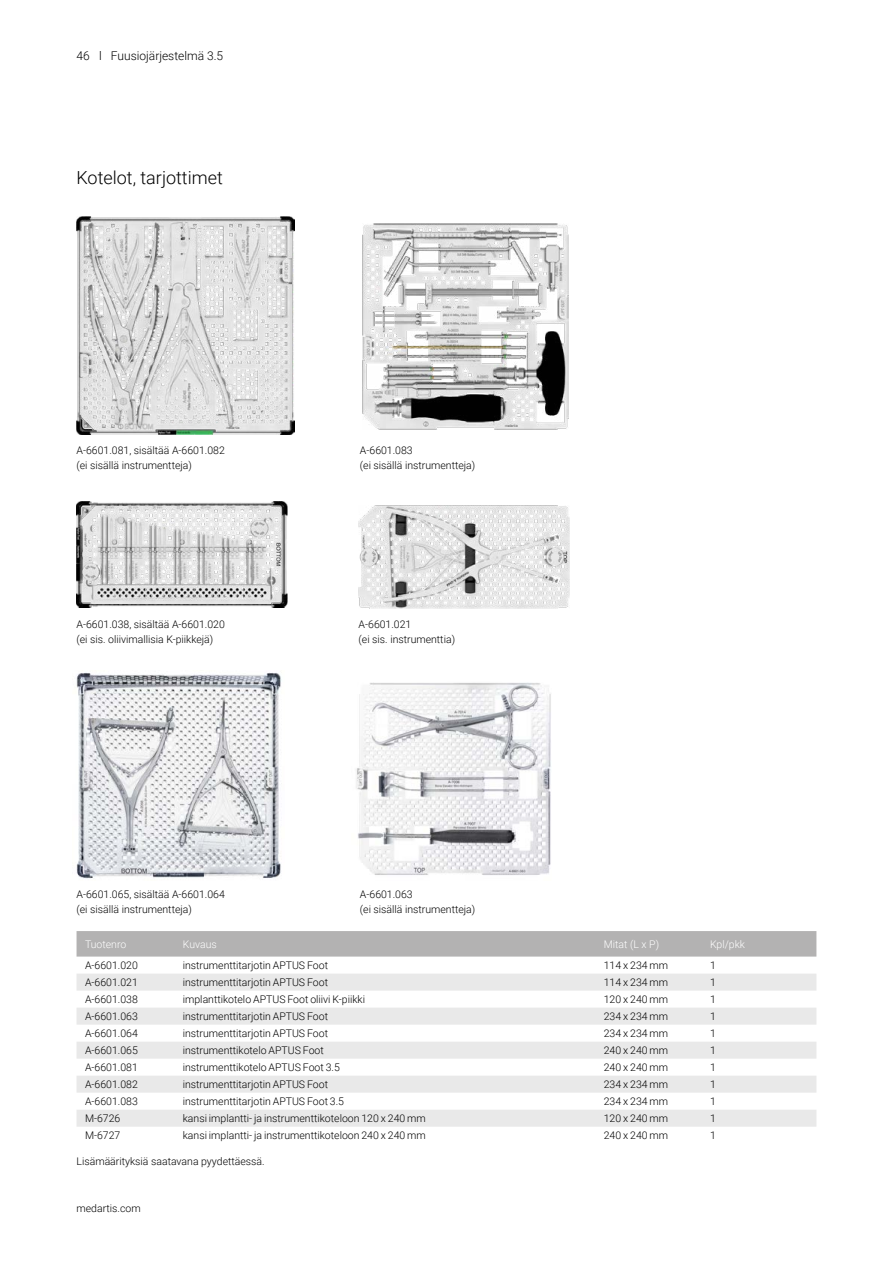
<style>
.page{position:relative;width:893px;height:1263px;background:#fff}
.page>*{position:absolute;margin:0;border:0;box-sizing:border-box;transform-origin:0 0}
.t1{font:300 18px "Roboto";color:#000}
.t2{font:300 12px "Roboto";color:#000}
.t3{font:300 10.5px/15px "Roboto";color:#000}
.t4{font:300 10.5px "Roboto";color:#fff}
</style>
<div class="page">
<div style="left:77px;top:931px;width:739px;height:25px;background:#b3b2b2"></div>
<svg style="left:77px;top:974px;width:739px;height:153px;fill:#e9e9e9"></svg>
<img style="left:356px;top:682px;width:195px;height:193px">
<img style="left:76px;top:672px;width:206px;height:207px">
<img style="left:359px;top:506px;width:210px;height:102px">
<img style="left:77px;top:217px;width:217px;height:217px">
<img style="left:80px;top:220px;width:211px;height:211px">
<img style="left:363px;top:223px;width:206px;height:207px">
<img style="left:77px;top:502px;width:210px;height:105px">
<img style="left:82px;top:506px;width:198px;height:97px">
<p class="t2" style="left:77px;top:47px;width:148px">46 l Fuusiojärjestelmä 3.5</p>
<h1 class="t1" style="left:77px;top:165px;width:148px">Kotelot, tarjottimet</h1>
<p class="t3" style="left:77px;top:443px;width:150px">A-6601.081, sisältää A-6601.082 (ei sisällä instrumentteja)</p>
<p class="t3" style="left:360px;top:443px;width:117px">A-6601.083<br>(ei sisällä instrumentteja)</p>
<p class="t3" style="left:77px;top:616px;width:150px">A-6601.038, sisältää A-6601.020 (ei sis. oliivimallisia K-piikkejä)</p>
<p class="t3" style="left:359px;top:616px;width:98px">A-6601.021<br>(ei sis. instrumenttia)</p>
<p class="t3" style="left:77px;top:887px;width:150px">A-6601.065, sisältää A-6601.064 (ei sisällä instrumentteja)</p>
<p class="t3" style="left:360px;top:887px;width:117px">A-6601.063<br>(ei sisällä instrumentteja)</p>
<p class="t4" style="left:85px;top:936px;width:43px">Tuotenro</p>
<p class="t4" style="left:183px;top:936px;width:35px">Kuvaus</p>
<p class="t4" style="left:604px;top:936px;width:57px">Mitat (L x P)</p>
<p class="t4" style="left:710px;top:936px;width:36px">Kpl/pkk</p>
<p class="t3" style="left:85px;top:957px;width:54px">A-6601.020</p>
<p class="t3" style="left:183px;top:957px;width:147px">instrumenttitarjotin APTUS Foot</p>
<p class="t3" style="left:604px;top:957px;width:66px">114 x 234 mm</p>
<p class="t3" style="left:710px;top:957px;width:7px">1</p>
<p class="t3" style="left:85px;top:974px;width:54px">A-6601.021</p>
<p class="t3" style="left:183px;top:974px;width:147px">instrumenttitarjotin APTUS Foot</p>
<p class="t3" style="left:604px;top:974px;width:66px">114 x 234 mm</p>
<p class="t3" style="left:710px;top:974px;width:7px">1</p>
<p class="t3" style="left:85px;top:991px;width:54px">A-6601.038</p>
<p class="t3" style="left:183px;top:991px;width:184px">implanttikotelo APTUS Foot oliivi K-piikki</p>
<p class="t3" style="left:604px;top:991px;width:66px">120 x 240 mm</p>
<p class="t3" style="left:710px;top:991px;width:7px">1</p>
<p class="t3" style="left:85px;top:1008px;width:54px">A-6601.063</p>
<p class="t3" style="left:183px;top:1008px;width:147px">instrumenttitarjotin APTUS Foot</p>
<p class="t3" style="left:604px;top:1008px;width:66px">234 x 234 mm</p>
<p class="t3" style="left:710px;top:1008px;width:7px">1</p>
<p class="t3" style="left:85px;top:1025px;width:54px">A-6601.064</p>
<p class="t3" style="left:183px;top:1025px;width:147px">instrumenttitarjotin APTUS Foot</p>
<p class="t3" style="left:604px;top:1025px;width:66px">234 x 234 mm</p>
<p class="t3" style="left:710px;top:1025px;width:7px">1</p>
<p class="t3" style="left:85px;top:1042px;width:54px">A-6601.065</p>
<p class="t3" style="left:183px;top:1042px;width:142px">instrumenttikotelo APTUS Foot</p>
<p class="t3" style="left:604px;top:1042px;width:66px">240 x 240 mm</p>
<p class="t3" style="left:710px;top:1042px;width:7px">1</p>
<p class="t3" style="left:85px;top:1059px;width:54px">A-6601.081</p>
<p class="t3" style="left:183px;top:1059px;width:158px">instrumenttikotelo APTUS Foot 3.5</p>
<p class="t3" style="left:604px;top:1059px;width:66px">240 x 240 mm</p>
<p class="t3" style="left:710px;top:1059px;width:7px">1</p>
<p class="t3" style="left:85px;top:1076px;width:54px">A-6601.082</p>
<p class="t3" style="left:183px;top:1076px;width:147px">instrumenttitarjotin APTUS Foot</p>
<p class="t3" style="left:604px;top:1076px;width:66px">234 x 234 mm</p>
<p class="t3" style="left:710px;top:1076px;width:7px">1</p>
<p class="t3" style="left:85px;top:1093px;width:54px">A-6601.083</p>
<p class="t3" style="left:183px;top:1093px;width:163px">instrumenttitarjotin APTUS Foot 3.5</p>
<p class="t3" style="left:604px;top:1093px;width:66px">234 x 234 mm</p>
<p class="t3" style="left:710px;top:1093px;width:7px">1</p>
<p class="t3" style="left:85px;top:1110px;width:37px">M-6726</p>
<p class="t3" style="left:183px;top:1110px;width:244px">kansi implantti- ja instrumenttikoteloon 120 x 240 mm</p>
<p class="t3" style="left:604px;top:1110px;width:66px">120 x 240 mm</p>
<p class="t3" style="left:710px;top:1110px;width:7px">1</p>
<p class="t3" style="left:85px;top:1127px;width:37px">M-6727</p>
<p class="t3" style="left:183px;top:1127px;width:244px">kansi implantti- ja instrumenttikoteloon 240 x 240 mm</p>
<p class="t3" style="left:604px;top:1127px;width:66px">240 x 240 mm</p>
<p class="t3" style="left:710px;top:1127px;width:7px">1</p>
<p class="t3" style="left:77px;top:1153px;width:190px">Lisämäärityksiä saatavana pyydettäessä.</p>
<p class="t3" style="left:77px;top:1200px;width:66px">medartis.com</p>
</div>
